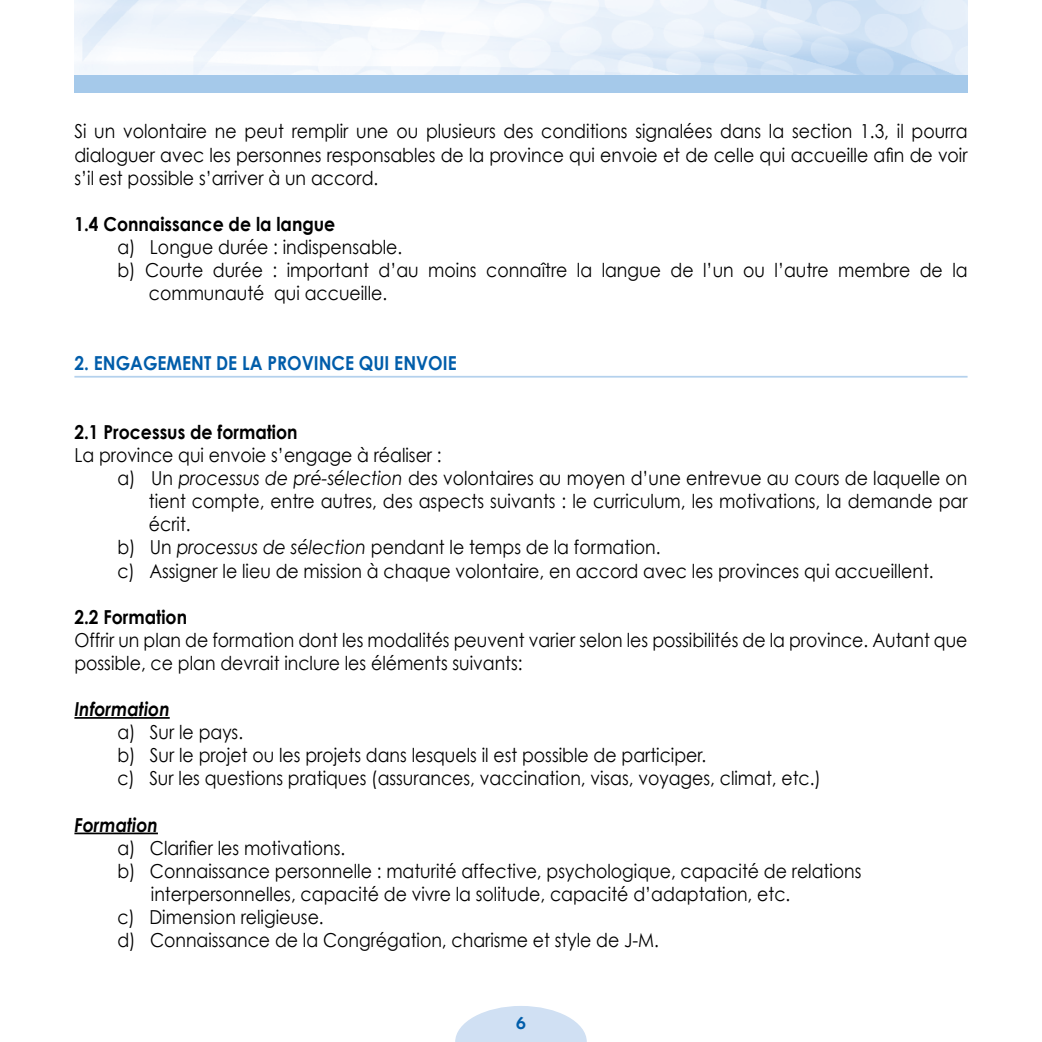
<style>
.page{position:relative;width:1042px;height:1042px;background:#fff}
.page>*{position:absolute;margin:0;border:0;box-sizing:border-box;transform-origin:0 0}
.t1{font:19.25px/23.1px "Century Gothic";color:#000;scale:.9 1}
.t2{font:700 19.25px "Century Gothic";color:#000;scale:.9 1}
.t3{font:700 19.25px "Century Gothic";color:#005daa;scale:.9 1}
.t4{font:italic 700 19.25px "Century Gothic";color:#000;scale:.9 1}
.t5{font:600 17.5px "Itc Kabel";color:#005daa}
.s1{font-style:italic}
.s2{font-weight:700}
.s3{font-weight:700;font-style:italic}
</style>
<div class="page">
<svg style="left:455px;top:1006px;width:132px;height:36px"></svg>
<hr style="left:74px;top:717px;width:96px;height:2px;background:#000">
<hr style="left:74px;top:832px;width:84px;height:2px;background:#000">
<div style="left:74px;top:75px;width:893px;height:17px;background:#a5c9ea"></div>
<hr style="left:74px;top:376px;width:893px;height:2px;background:#b4d1ed">
<p class="t1" style="left:74px;top:120px;width:994px;text-align:justify">Si un volontaire ne peut remplir une ou plusieurs des conditions signalées dans la section 1.3, il pourra dialoguer avec les personnes responsables de la province qui envoie et de celle qui accueille afin de voir s’il est possible s’arriver à un accord.</p>
<p class="t2" style="left:74px;top:212px;width:291px">1.4 Connaissance de la langue</p>
<p class="t1" style="left:117px;top:235px;width:318px">a) Longue durée : indispensable.</p>
<p class="t1" style="left:117px;top:258px;width:946px">b) Courte durée : important d’au moins connaître la langue de l’un ou l’autre membre de la</p>
<p class="t1" style="left:149px;top:281px;width:266px">communauté qui accueille.</p>
<p class="t3" style="left:74px;top:350px;width:426px">2. ENGAGEMENT DE LA PROVINCE QUI ENVOIE</p>
<p class="t2" style="left:74px;top:420px;width:249px">2.1 Processus de formation</p>
<p class="t1" style="left:74px;top:443px;width:410px">La province qui envoie s’engage à réaliser :</p>
<p class="t1" style="left:117px;top:466px;width:946px">a) Un <span class="s1">processus de pré-sélection</span> des volontaires au moyen d’une entrevue au cours de laquelle on</p>
<p class="t1" style="left:149px;top:489px;width:911px">tient compte, entre autres, des aspects suivants : le curriculum, les motivations, la demande par</p>
<p class="t1" style="left:149px;top:512px;width:48px">écrit.</p>
<p class="t1" style="left:117px;top:535px;width:605px">b) Un <span class="s1">processus de sélection</span> pendant le temps de la formation.</p>
<p class="t1" style="left:117px;top:559px;width:908px">c) Assigner le lieu de mission à chaque volontaire, en accord avec les provinces qui accueillent.</p>
<p class="t1" style="left:74px;top:605px;width:994px"><span class="s2">2.2 Formation<br></span>Offrir un plan de formation dont les modalités peuvent varier selon les possibilités de la province. Autant que possible, ce plan devrait inclure les éléments suivants:</p>
<p class="t1" style="left:117px;top:697px;width:783px;text-indent:-43px"><span class="s3">Information<br></span>a) Sur le pays.<br>b) Sur le projet ou les projets dans lesquels il est possible de participer.<br>c) Sur les questions pratiques (assurances, vaccination, visas, voyages, climat, etc.)</p>
<p class="t4" style="left:74px;top:812px;width:94px">Formation</p>
<p class="t1" style="left:117px;top:836px;width:255px">a) Clarifier les motivations.</p>
<p class="t1" style="left:117px;top:859px;width:828px">b) Connaissance personnelle : maturité affective, psychologique, capacité de relations</p>
<p class="t1" style="left:151px;top:882px;width:712px">interpersonnelles, capacité de vivre la solitude, capacité d’adaptation, etc.</p>
<p class="t1" style="left:117px;top:905px;width:231px">c) Dimension religieuse.</p>
<p class="t1" style="left:117px;top:928px;width:603px">d) Connaissance de la Congrégation, charisme et style de J-M.</p>
<p class="t5" style="left:516px;top:1013px;width:11px">6</p>
</div>
